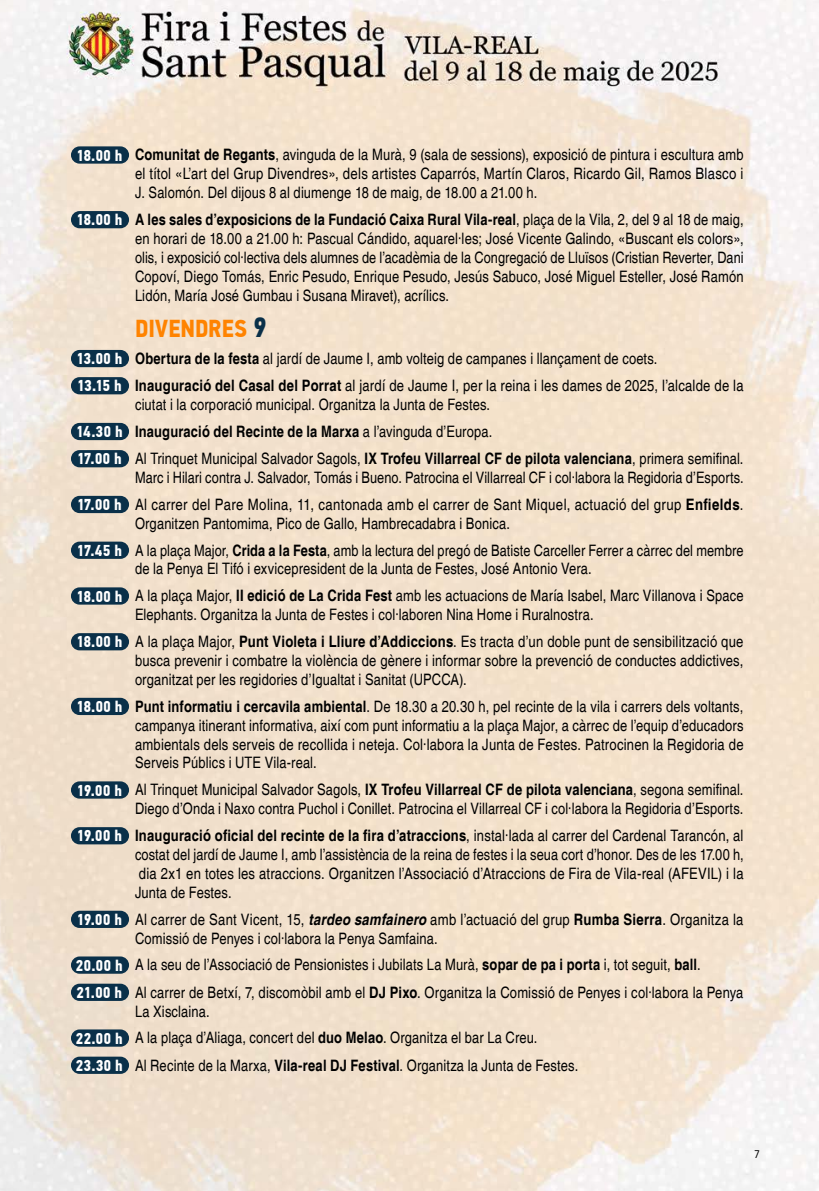
<style>
.page{position:relative;width:819px;height:1191px;background:#fff}
.page>*{position:absolute;margin:0;border:0;box-sizing:border-box;transform-origin:0 0}
.t1{font:700 24.5px "PF Din Text Cond Pro";color:#ff8300}
.t2{font:condensed 15.75px/18.9px "Helvetica";letter-spacing:.01em;color:#000}
.t3{font:12.25px "Rotis Sans Serif";color:#000;scale:.95 1}
.s1{font-family:"PF Din Text Cond Pro";font-weight:700;font-stretch:normal;color:#fff}
.s2{font-weight:700}
.s3{font-size:28px;color:#0a3049}
.s4{font-weight:700;font-style:italic}
</style>
<div class="page">
<img style="left:0;top:0;width:819px;height:1191px">
<div style="left:71px;top:146px;width:58px;height:18px;background:#0a3049;border-radius:9px"></div>
<div style="left:71px;top:211px;width:58px;height:17px;background:#0a3049;border-radius:9px"></div>
<div style="left:71px;top:350px;width:58px;height:17px;background:#0a3049;border-radius:9px"></div>
<div style="left:71px;top:377px;width:58px;height:17px;background:#0a3049;border-radius:9px"></div>
<div style="left:71px;top:423px;width:58px;height:17px;background:#0a3049;border-radius:9px"></div>
<div style="left:71px;top:450px;width:58px;height:17px;background:#0a3049;border-radius:9px"></div>
<div style="left:71px;top:496px;width:58px;height:17px;background:#0a3049;border-radius:9px"></div>
<div style="left:71px;top:541px;width:58px;height:18px;background:#0a3049;border-radius:9px"></div>
<div style="left:71px;top:587px;width:58px;height:17px;background:#0a3049;border-radius:9px"></div>
<div style="left:71px;top:633px;width:58px;height:17px;background:#0a3049;border-radius:9px"></div>
<div style="left:71px;top:698px;width:58px;height:17px;background:#0a3049;border-radius:9px"></div>
<div style="left:71px;top:781px;width:58px;height:17px;background:#0a3049;border-radius:9px"></div>
<div style="left:71px;top:827px;width:58px;height:17px;background:#0a3049;border-radius:9px"></div>
<div style="left:71px;top:910px;width:58px;height:18px;background:#0a3049;border-radius:9px"></div>
<div style="left:71px;top:956px;width:58px;height:17px;background:#0a3049;border-radius:9px"></div>
<div style="left:71px;top:983px;width:58px;height:18px;background:#0a3049;border-radius:9px"></div>
<div style="left:71px;top:1029px;width:58px;height:17px;background:#0a3049;border-radius:9px"></div>
<div style="left:71px;top:1056px;width:58px;height:17px;background:#0a3049;border-radius:9px"></div>
<p class="t2" style="left:135px;top:145px;width:610px;text-align:justify;text-indent:-59px"><span class="s1">18.00 h</span> <span class="s2">Comunitat de Regants</span>, avinguda de la Murà, 9 (sala de sessions), exposició de pintura i escultura amb el títol «L’art del Grup Divendres», dels artistes Caparrós, Martín Claros, Ricardo Gil, Ramos Blasco i J. Salomón. Del dijous 8 al diumenge 18 de maig, de 18.00 a 21.00 h.</p>
<p class="t2" style="left:135px;top:210px;width:610px;text-align:justify;text-indent:-59px"><span class="s1">18.00 h</span> <span class="s2">A les sales d’exposicions de la Fundació Caixa Rural Vila-real</span>, plaça de la Vila, 2, del 9 al 18 de maig, en horari de 18.00 a 21.00 h: Pascual Cándido, aquarel·les; José Vicente Galindo, «Buscant els colors», olis, i exposició col·lectiva dels alumnes de l’acadèmia de la Congregació de Lluïsos (Cristian Reverter, Dani Copoví, Diego Tomás, Enric Pesudo, Enrique Pesudo, Jesús Sabuco, José Miguel Esteller, José Ramón Lidón, María José Gumbau i Susana Miravet), acrílics.</p>
<h1 class="t1" style="left:135px;top:319px;width:133px">DIVENDRES <span class="s3">9</span></h1>
<p class="t2" style="left:76px;top:345px;width:669px;line-height:27.1px"><span class="s1">13.00 h</span> <span class="s2">Obertura de la festa</span> al jardí de Jaume I, amb volteig de campanes i llançament de coets.<br><span class="s1">13.15 h</span> <span class="s2">Inauguració del Casal del Porrat</span> al jardí de Jaume I, per la reina i les dames de 2025, l’alcalde de la</p>
<p class="t2" style="left:76px;top:391px;width:669px;line-height:26.9px;text-indent:59px">ciutat i la corporació municipal. Organitza la Junta de Festes.<br><span class="s1">14.30 h</span> <span class="s2">Inauguració del Recinte de la Marxa</span> a l’avinguda d’Europa.<br><span class="s1">17.00 h</span> Al Trinquet Municipal Salvador Sagols, <span class="s2">IX Trofeu Villarreal CF de pilota valenciana</span>, primera semifinal.</p>
<p class="t2" style="left:77px;top:464px;width:668px;line-height:26.8px;text-align:right">Marc i Hilari contra J. Salvador, Tomás i Bueno. Patrocina el Villarreal CF i col·labora la Regidoria d’Esports.<br><span class="s1">17.00 h</span> Al carrer del Pare Molina, 11, cantonada amb el carrer de Sant Miquel, actuació del grup <span class="s2">Enfields</span>.</p>
<p class="t2" style="left:76px;top:510px;width:668px;line-height:26.8px;text-indent:58px">Organitzen Pantomima, Pico de Gallo, Hambrecadabra i Bonica.<br><span class="s1">17.45 h</span> A la plaça Major, <span class="s2">Crida a la Festa</span>, amb la lectura del pregó de Batiste Carceller Ferrer a càrrec del membre</p>
<p class="t2" style="left:76px;top:555px;width:669px;line-height:26.8px;text-indent:59px">de la Penya El Tifó i exvicepresident de la Junta de Festes, José Antonio Vera.<br><span class="s1">18.00 h</span> A la plaça Major, <span class="s2">II edició de La Crida Fest</span> amb les actuacions de María Isabel, Marc Villanova i Space</p>
<p class="t2" style="left:76px;top:601px;width:669px;line-height:26.8px;text-indent:59px">Elephants. Organitza la Junta de Festes i col·laboren Nina Home i Ruralnostra.<br><span class="s1">18.00 h</span> A la plaça Major, <span class="s2">Punt Violeta i Lliure d’Addiccions</span>. Es tracta d’un doble punt de sensibilització que</p>
<p class="t2" style="left:135px;top:651px;width:610px">busca prevenir i combatre la violència de gènere i informar sobre la prevenció de conductes addictives, organitzat per les regidories d’Igualtat i Sanitat (UPCCA).</p>
<p class="t2" style="left:135px;top:696px;width:610px;text-align:justify;text-indent:-59px"><span class="s1">18.00 h</span> <span class="s2">Punt informatiu i cercavila ambiental</span>. De 18.30 a 20.30 h, pel recinte de la vila i carrers dels voltants, campanya itinerant informativa, així com punt informatiu a la plaça Major, a càrrec de l’equip d’educadors ambientals dels serveis de recollida i neteja. Col·labora la Junta de Festes. Patrocinen la Regidoria de Serveis Públics i UTE Vila-real.</p>
<p class="t2" style="left:76px;top:780px;width:668px;text-align:right"><span class="s1">19.00 h</span> Al Trinquet Municipal Salvador Sagols, <span class="s2">IX Trofeu Villarreal CF de pilota valenciana</span>, segona semifinal.<br>Diego d’Onda i Naxo contra Puchol i Conillet. Patrocina el Villarreal CF i col·labora la Regidoria d’Esports.</p>
<p class="t2" style="left:135px;top:826px;width:610px;text-align:justify;text-indent:-58px"><span class="s1">19.00 h</span> <span class="s2">Inauguració oficial del recinte de la fira d’atraccions</span>, instal·lada al carrer del Cardenal Tarancón, al costat del jardí de Jaume I, amb l’assistència de la reina de festes i la seua cort d’honor. Des de les 17.00 h, dia 2x1 en totes les atraccions. Organitzen l’Associació d’Atraccions de Fira de Vila-real (AFEVIL) i la Junta de Festes.</p>
<p class="t2" style="left:135px;top:909px;width:610px;text-indent:-58px"><span class="s1">19.00 h</span> Al carrer de Sant Vicent, 15, <span class="s4">tardeo samfainero</span> amb l’actuació del grup <span class="s2">Rumba Sierra</span>. Organitza la<br>Comissió de Penyes i col·labora la Penya Samfaina.</p>
<p class="t2" style="left:76px;top:951px;width:669px;line-height:27.1px"><span class="s1">20.00 h</span> A la seu de l’Associació de Pensionistes i Jubilats La Murà, <span class="s2">sopar de pa i porta</span> i, tot seguit, <span class="s2">ball</span>.<br><span class="s1">21.00 h</span> Al carrer de Betxí, 7, discomòbil amb el <span class="s2">DJ Pixo</span>. Organitza la Comissió de Penyes i col·labora la Penya</p>
<p class="t2" style="left:76px;top:997px;width:504px;line-height:26.9px;text-indent:59px">La Xisclaina.<br><span class="s1">22.00 h</span> A la plaça d’Aliaga, concert del <span class="s2">duo Melao</span>. Organitza el bar La Creu.<br><span class="s1">23.30 h</span> Al Recinte de la Marxa, <span class="s2">Vila-real DJ Festival</span>. Organitza la Junta de Festes.</p>
<p class="t3" style="left:754px;top:1146px;width:8px">7</p>
</div>
